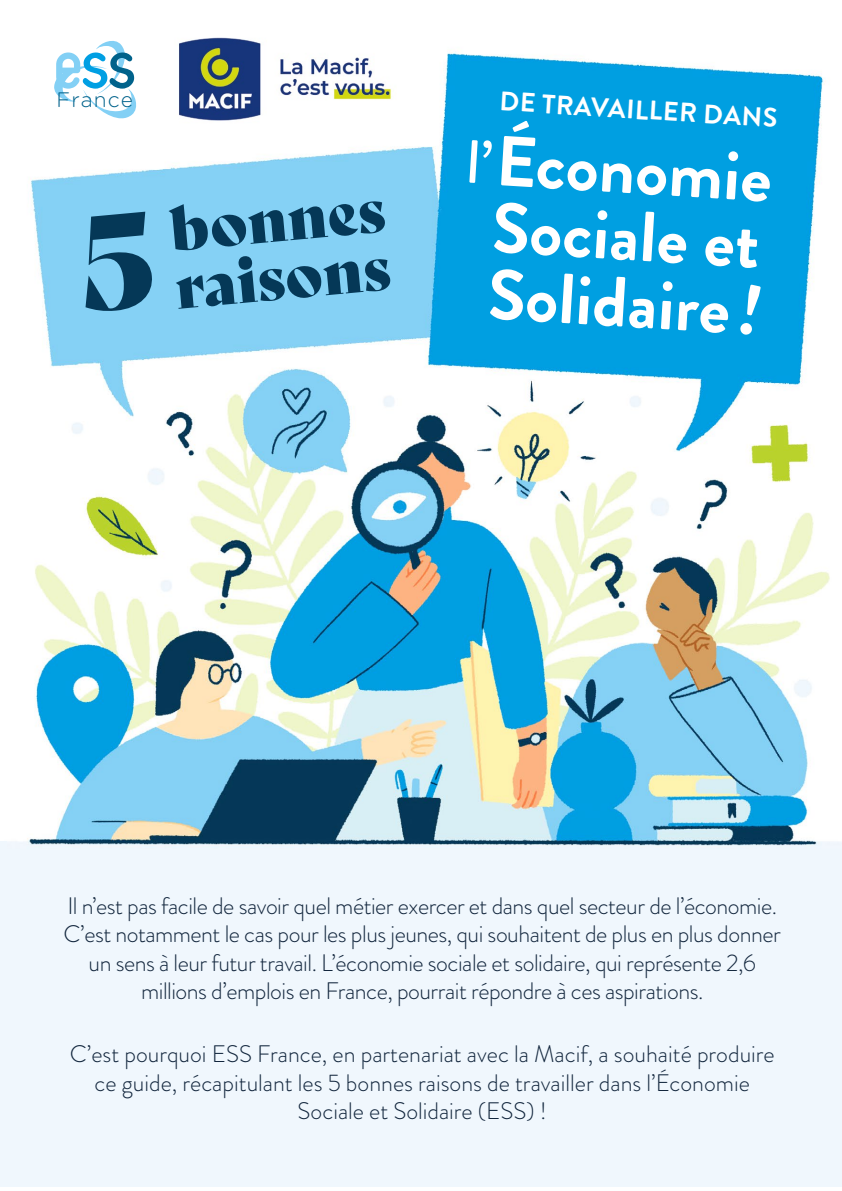
<style>
.page{position:relative;width:842px;height:1191px;background:#fff}
.page>*{position:absolute;margin:0;border:0;box-sizing:border-box;transform-origin:0 0}
.t1{font:700 70.6px/66.9px "Brandon Grotesque";color:#fff;text-align:justify}
.t2{font:61px/58.1px "Bely Display";color:#053857;text-align:right}
.t3{font:700 26.7px "Brandon Grotesque";color:#fff}
.t4{font:300 23.9px/28.6px "Brandon Grotesque";letter-spacing:-.02em;color:#12263d;text-align:center}
.t5{font:300 23.9px/28.6px "Brandon Grotesque";color:#12263d;text-align:center}
.t6{font:300 20.9px "Gotham Rounded";letter-spacing:.05em;color:#00628b}
.s1{font-size:129.5px}
</style>
<div class="page">
<img style="left:7px;top:52px;width:835px;height:1135px">
<svg style="left:54px;top:41px;width:82px;height:77px"></svg>
<img style="left:170px;top:37px;width:226px;height:88px">
<div style="left:1px;top:841px;width:6px;height:346px;background:#f0f7fd"></div>
<svg style="left:469px;top:140px;width:23px;height:43px"></svg>
<svg style="left:739px;top:284px;width:22px;height:52px"></svg>
<p class="t6" style="left:57px;top:85px;width:78px">France</p>
<h2 class="t2" style="left:76px;top:203px;width:309px;rotate:-5deg">bonnes<br><span class="s1">5</span> raisons</h2>
<p class="t3" style="left:500px;top:84px;width:280px;rotate:3deg">DE TRAVAILLER DANS</p>
<h1 class="t1" style="left:499px;top:127px;width:278px;rotate:4deg">Économie Sociale et Solidaire</h1>
<p class="t4" style="left:64px;top:891px;width:719px">Il n’est pas facile de savoir quel métier exercer et dans quel secteur de l’économie.<br>C’est notamment le cas pour les plus jeunes, qui souhaitent de plus en plus donner un sens à leur futur travail. L’économie sociale et solidaire, qui représente 2,6 millions d’emplois en France, pourrait répondre à ces aspirations.</p>
<p class="t5" style="left:70px;top:1039px;width:706px">C’est pourquoi ESS France, en partenariat avec la Macif, a souhaité produire ce guide, récapitulant les 5 bonnes raisons de travailler dans l’Économie<br>Sociale et Solidaire (ESS) !</p>
</div>
